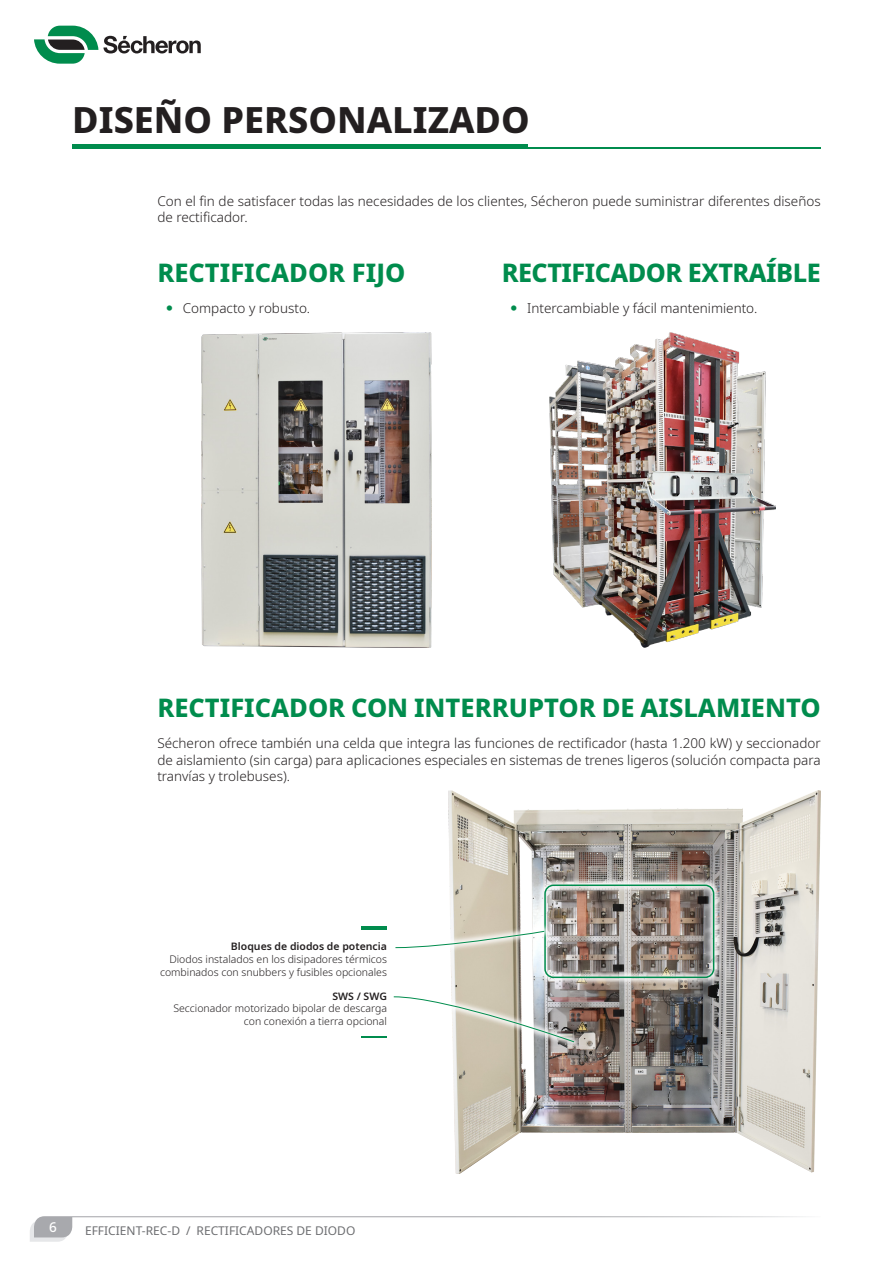
<style>
.page{position:relative;width:893px;height:1263px;background:#fff}
.page>*{position:absolute;margin:0;border:0;box-sizing:border-box;transform-origin:0 0}
.Title_H1{font:800 36px "Noto Sans";color:#231f20}
.Title_H2{font:800 25.5px "Noto Sans";color:#008c4d}
.Title_H2-2{font:800 25.5px "Noto Sans";letter-spacing:-.02em;color:#008c4d}
.t1{font:300 13.5px/16.2px "Noto Sans";color:#231f20}
.t2{font:500 13.5px "Noto Sans";color:#fff}
.t3{font:12px "Noto Sans";color:#6c6d70}
.Legend_or_Note{font:300 10.5px/12.6px "Noto Sans";color:#231f20;text-align:right}
.Legend_or_Note-2{font:600 10.5px "Noto Sans";color:#231f20}
</style>
<div class="page">
<svg style="left:34px;top:26px;width:167px;height:38px"></svg>
<svg style="left:30px;top:1216px;width:776px;height:26px"></svg>
<hr style="left:72px;top:148px;width:749px;height:1px;background:#008c4d">
<hr style="left:72px;top:145px;width:455px;height:4px;background:#008c4d">
<img style="left:549px;top:333px;width:226px;height:314px">
<img style="left:448px;top:790px;width:373px;height:384px">
<div style="left:537px;top:877px;width:185px;height:109px;background:#fff;opacity:.8"></div>
<div style="left:544px;top:884px;width:170px;height:94px;border:2px solid #008c4d;border-radius:9px"></div>
<hr style="left:361px;top:926px;width:26px;height:3px;background:#008c4d">
<svg style="left:361px;top:1036px;width:25px;height:1px"></svg>
<div style="left:388px;top:923px;width:164px;height:32px;background:#fff;opacity:.8"></div>
<svg style="left:395px;top:930px;width:150px;height:18px"></svg>
<div style="left:386px;top:989px;width:196px;height:61px;background:#fff;opacity:.8"></div>
<svg style="left:393px;top:996px;width:182px;height:46px"></svg>
<img style="left:202px;top:333px;width:230px;height:314px">
<p class="Title_H1" style="left:72px;top:93px;width:459px">DISEÑO PERSONALIZADO</p>
<p class="t1" style="left:157px;top:193px;width:665px">Con el fin de satisfacer todas las necesidades de los clientes, Sécheron puede suministrar diferentes diseños de rectificador.</p>
<p class="Title_H2" style="left:157px;top:254px;width:250px">RECTIFICADOR FIJO</p>
<p class="t1" style="left:183px;top:300px;width:129px">Compacto y robusto.</p>
<p class="Title_H2-2" style="left:502px;top:254px;width:320px">RECTIFICADOR EXTRAÍBLE</p>
<p class="t1" style="left:527px;top:300px;width:232px">Intercambiable y fácil mantenimiento.</p>
<p class="Title_H2" style="left:157px;top:689px;width:665px">RECTIFICADOR CON INTERRUPTOR DE AISLAMIENTO</p>
<p class="t1" style="left:157px;top:736px;width:665px;text-align:justify">Sécheron ofrece también una celda que integra las funciones de rectificador (hasta 1.200 kW) y seccionador de aislamiento (sin carga) para aplicaciones especiales en sistemas de trenes ligeros (solución compacta para tranvías y trolebuses).</p>
<p class="Legend_or_Note-2" style="left:231px;top:939px;width:158px">Bloques de diodos de potencia</p>
<p class="Legend_or_Note" style="left:160px;top:953px;width:228px">Diodos instalados en los disipadores térmicos combinados con snubbers y fusibles opcionales</p>
<p class="Legend_or_Note-2" style="left:332px;top:988px;width:56px">SWS / SWG</p>
<p class="Legend_or_Note" style="left:173px;top:1002px;width:215px">Seccionador motorizado bipolar de descarga con conexión a tierra opcional</p>
<p class="t2" style="left:49px;top:1217px;width:9px">6</p>
<p class="t3" style="left:85px;top:1222px;width:126px">EFFICIENT-REC-D / RECTIFIC</p>
<p class="t3" style="left:247px;top:1222px;width:110px">ADORES DE DIODO</p>
</div>
